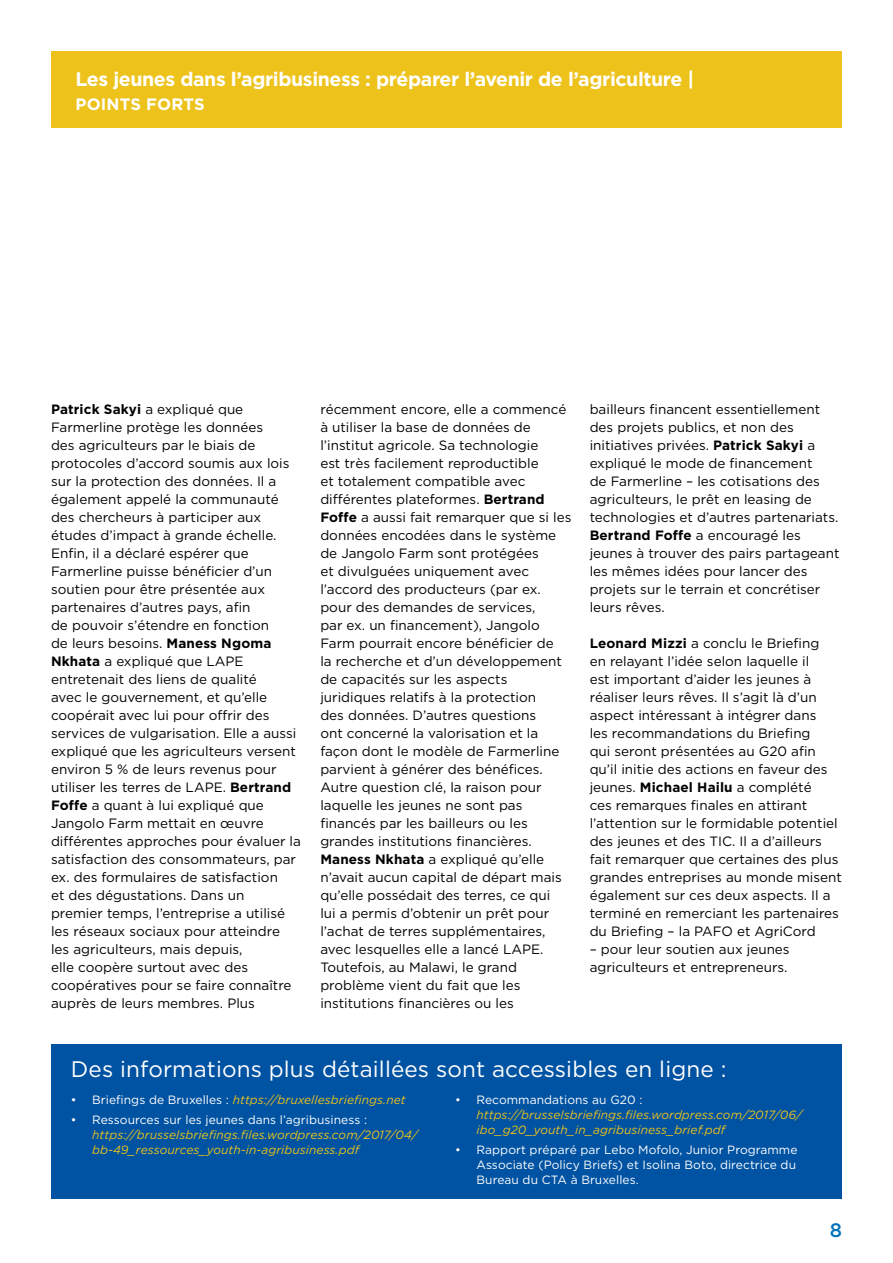
<style>
.page{position:relative;width:893px;height:1263px;background:#fff}
.page>*{position:absolute;margin:0;border:0;box-sizing:border-box;transform-origin:0 0}
.t1{font:22.5px "Gotham HTF";letter-spacing:.005em;color:#fff}
.t2{font:700 19.5px "Gotham HTF";letter-spacing:-.02em;color:#fff}
.t3{font:500 19.5px "Gotham HTF";color:#0072bc}
.t4{font:700 16.5px "Gotham HTF";letter-spacing:.01em;color:#fff}
.t5{font:13.5px/18px "Gotham HTF";color:#000}
.t6{font:italic 12px/15px "Gotham HTF";letter-spacing:.005em;color:#ecc31c}
.t7{font:12px/15px "Gotham HTF";letter-spacing:.005em;color:#fff}
.s1{font-weight:700}
.s2{font-style:normal;color:#fff}
</style>
<div class="page">
<div style="left:51px;top:51px;width:791px;height:77px;background:#edc31b"></div>
<div style="left:51px;top:1044px;width:791px;height:154px;background:#0053a2"></div>
<h2 class="t2" style="left:75px;top:68px;width:620px">Les jeunes dans l’agribusiness : préparer l’avenir de l’agriculture |</h2>
<p class="t4" style="left:75px;top:95px;width:131px">POINTS FORTS</p>
<p class="t5" style="left:51px;top:400px;width:251px"><span class="s1">Patrick Sakyi</span> a expliqué que Farmerline protège les données<br>des agriculteurs par le biais de protocoles d’accord soumis aux lois sur la protection des données. Il a également appelé la communauté des chercheurs à participer aux études d’impact à grande échelle.<br>Enfin, il a déclaré espérer que Farmerline puisse bénéficier d’un soutien pour être présentée aux partenaires d’autres pays, afin<br>de pouvoir s’étendre en fonction<br>de leurs besoins. <span class="s1">Maness Ngoma Nkhata</span> a expliqué que LAPE entretenait des liens de qualité<br>avec le gouvernement, et qu’elle coopérait avec lui pour offrir des services de vulgarisation. Elle a aussi expliqué que les agriculteurs versent environ 5 % de leurs revenus pour utiliser les terres de LAPE. <span class="s1">Bertrand Foffe</span> a quant à lui expliqué que Jangolo Farm mettait en œuvre différentes approches pour évaluer la satisfaction des consommateurs, par ex. des formulaires de satisfaction<br>et des dégustations. Dans un<br>premier temps, l’entreprise a utilisé les réseaux sociaux pour atteindre les agriculteurs, mais depuis,<br>elle coopère surtout avec des coopératives pour se faire connaître auprès de leurs membres. Plus</p>
<p class="t5" style="left:320px;top:400px;width:253px">récemment encore, elle a commencé à utiliser la base de données de l’institut agricole. Sa technologie<br>est très facilement reproductible<br>et totalement compatible avec différentes plateformes. <span class="s1">Bertrand Foffe</span> a aussi fait remarquer que si les données encodées dans le système de Jangolo Farm sont protégées<br>et divulguées uniquement avec l’accord des producteurs (par ex. pour des demandes de services,<br>par ex. un financement), Jangolo Farm pourrait encore bénéficier de<br>la recherche et d’un développement de capacités sur les aspects juridiques relatifs à la protection<br>des données. D’autres questions<br>ont concerné la valorisation et la façon dont le modèle de Farmerline parvient à générer des bénéfices.<br>Autre question clé, la raison pour laquelle les jeunes ne sont pas financés par les bailleurs ou les grandes institutions financières.<br><span class="s1">Maness Nkhata</span> a expliqué qu’elle n’avait aucun capital de départ mais qu’elle possédait des terres, ce qui<br>lui a permis d’obtenir un prêt pour l’achat de terres supplémentaires, avec lesquelles elle a lancé LAPE.<br>Toutefois, au Malawi, le grand problème vient du fait que les institutions financières ou les</p>
<p class="t5" style="left:590px;top:400px;width:251px">bailleurs financent essentiellement des projets publics, et non des initiatives privées. <span class="s1">Patrick Sakyi</span> a expliqué le mode de financement<br>de Farmerline – les cotisations des agriculteurs, le prêt en leasing de technologies et d’autres partenariats.<br><span class="s1">Bertrand Foffe</span> a encouragé les jeunes à trouver des pairs partageant les mêmes idées pour lancer des projets sur le terrain et concrétiser leurs rêves.</p>
<p class="t5" style="left:590px;top:634px;width:254px"><span class="s1">Leonard Mizzi</span> a conclu le Briefing<br>en relayant l’idée selon laquelle il<br>est important d’aider les jeunes à réaliser leurs rêves. Il s’agit là d’un aspect intéressant à intégrer dans<br>les recommandations du Briefing<br>qui seront présentées au G20 afin qu’il initie des actions en faveur des jeunes. <span class="s1">Michael Hailu</span> a complété<br>ces remarques finales en attirant l’attention sur le formidable potentiel des jeunes et des TIC. Il a d’ailleurs fait remarquer que certaines des plus grandes entreprises au monde misent également sur ces deux aspects. Il a terminé en remerciant les partenaires du Briefing – la PAFO et AgriCord</p>
<p class="t5" style="left:590px;top:940px;width:202px">– pour leur soutien aux jeunes agriculteurs et entrepreneurs.</p>
<h1 class="t1" style="left:71px;top:1056px;width:657px">Des informations plus détaillées sont accessibles en ligne :</h1>
<p class="t6" style="left:71px;top:1092px;width:336px"><span class="s2">• Briefings de Bruxelles :</span> https://bruxellesbriefings.net</p>
<p class="t7" style="left:71px;top:1111px;width:298px">• Ressources sur les jeunes dans l’agribusiness :</p>
<p class="t6" style="left:92px;top:1127px;width:327px">https://brusselsbriefings.files.wordpress.com/2017/04/ bb-49_ressources_youth-in-agribusiness.pdf</p>
<p class="t7" style="left:455px;top:1092px;width:189px">• Recommandations au G20 :</p>
<p class="t6" style="left:476px;top:1107px;width:327px">https://brusselsbriefings.files.wordpress.com/2017/06/ ibo_g20_youth_in_agribusiness_brief.pdf</p>
<p class="t7" style="left:476px;top:1141px;width:322px;text-indent:-21px">• Rapport préparé par Lebo Mofolo, Junior Programme<br>Associate (Policy Briefs) et Isolina Boto, directrice du<br>Bureau du CTA à Bruxelles.</p>
<h2 class="t3" style="left:830px;top:1218px;width:14px">8</h2>
</div>
